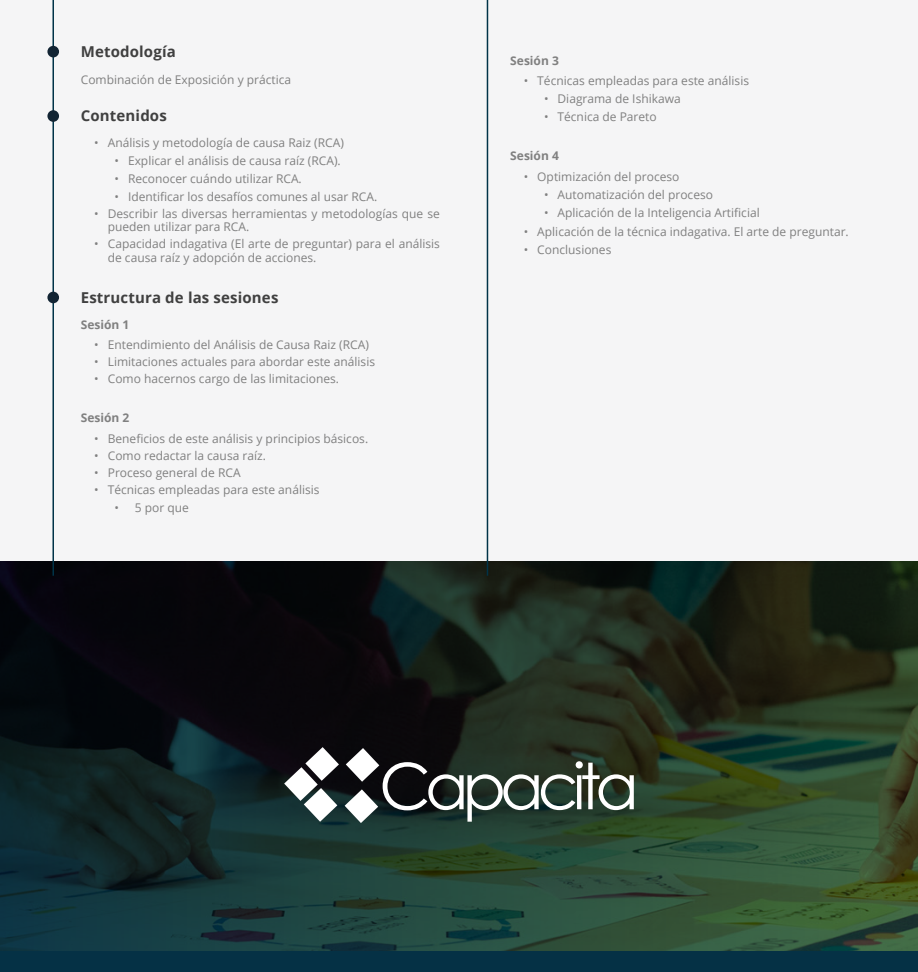
<style>
.page{position:relative;width:918px;height:972px;background:#f5f5f6}
.page>*{position:absolute;margin:0;border:0;box-sizing:border-box;transform-origin:0 0}
.Subtítulos{font:700 15px "Open Sans";letter-spacing:.01em;color:#404040}
.cuerpo{font:12px/13.5px "Open Sans";color:#808080}
.cuerpo-2{font:700 12px "Open Sans";color:#808080}
</style>
<div class="page">
<div style="left:0;top:950px;width:918px;height:22px;background:#053145"></div>
<svg style="left:0;top:562px;width:918px;height:388px;background:#1b2c23"></svg>
<hr style="left:52px;top:0;width:2px;height:576px;background:#003348">
<hr style="left:487px;top:0;width:1px;height:576px;background:#003348">
<div style="left:47px;top:46px;width:12px;height:11px;background:#122433;border-radius:50%"></div>
<div style="left:47px;top:110px;width:12px;height:12px;background:#122433;border-radius:50%"></div>
<div style="left:47px;top:292px;width:12px;height:11px;background:#122433;border-radius:50%"></div>
<svg style="left:383px;top:761px;width:251px;height:61px"></svg>
<img style="left:345px;top:789px;width:33px;height:34px">
<img style="left:346px;top:748px;width:33px;height:34px">
<svg style="left:284px;top:747px;width:55px;height:75px"></svg>
<p class="Subtítulos" style="left:81px;top:41px;width:97px">Metodología</p>
<p class="cuerpo" style="left:81px;top:72px;width:212px">Combinación de Exposición y práctica</p>
<p class="Subtítulos" style="left:81px;top:105px;width:88px">Contenidos</p>
<p class="cuerpo" style="left:94px;top:135px;width:251px">• Análisis y metodología de causa Raiz (RCA)</p>
<p class="cuerpo" style="left:115px;top:153px;width:228px">• Explicar el análisis de causa raíz (RCA).</p>
<p class="cuerpo" style="left:115px;top:171px;width:189px">• Reconocer cuándo utilizar RCA.</p>
<p class="cuerpo" style="left:115px;top:189px;width:264px">• Identificar los desafíos comunes al usar RCA.</p>
<p class="cuerpo" style="left:108px;top:206px;width:334px;text-indent:-14px">• Describir las diversas herramientas y metodologías que se pueden utilizar para RCA.</p>
<p class="cuerpo" style="left:108px;top:237px;width:334px;text-indent:-14px">• Capacidad indagativa (El arte de preguntar) para el análisis de causa raíz y adopción de acciones.</p>
<p class="Subtítulos" style="left:81px;top:287px;width:199px">Estructura de las sesiones</p>
<p class="cuerpo-2" style="left:81px;top:316px;width:50px">Sesión 1</p>
<p class="cuerpo" style="left:94px;top:338px;width:276px">• Entendimiento del Análisis de Causa Raiz (RCA)</p>
<p class="cuerpo" style="left:94px;top:355px;width:282px">• Limitaciones actuales para abordar este análisis</p>
<p class="cuerpo" style="left:94px;top:372px;width:246px">• Como hacernos cargo de las limitaciones.</p>
<p class="cuerpo-2" style="left:81px;top:410px;width:50px">Sesión 2</p>
<p class="cuerpo" style="left:94px;top:431px;width:275px">• Beneficios de este análisis y principios básicos.</p>
<p class="cuerpo" style="left:94px;top:448px;width:173px">• Como redactar la causa raíz.</p>
<p class="cuerpo" style="left:94px;top:465px;width:148px">• Proceso general de RCA</p>
<p class="cuerpo" style="left:94px;top:482px;width:227px">• Técnicas empleadas para este análisis</p>
<p class="cuerpo" style="left:115px;top:500px;width:76px">• 5 por que</p>
<p class="cuerpo-2" style="left:510px;top:52px;width:50px">Sesión 3</p>
<p class="cuerpo" style="left:524px;top:73px;width:227px">• Técnicas empleadas para este análisis</p>
<p class="cuerpo" style="left:544px;top:91px;width:138px">• Diagrama de Ishikawa</p>
<p class="cuerpo" style="left:544px;top:109px;width:114px">• Técnica de Pareto</p>
<p class="cuerpo-2" style="left:510px;top:147px;width:50px">Sesión 4</p>
<p class="cuerpo" style="left:524px;top:170px;width:157px">• Optimización del proceso</p>
<p class="cuerpo" style="left:544px;top:188px;width:170px">• Automatización del proceso</p>
<p class="cuerpo" style="left:544px;top:206px;width:217px">• Aplicación de la Inteligencia Artificial</p>
<p class="cuerpo" style="left:524px;top:224px;width:326px">• Aplicación de la técnica indagativa. El arte de preguntar.</p>
<p class="cuerpo" style="left:524px;top:243px;width:89px">• Conclusiones</p>
</div>
